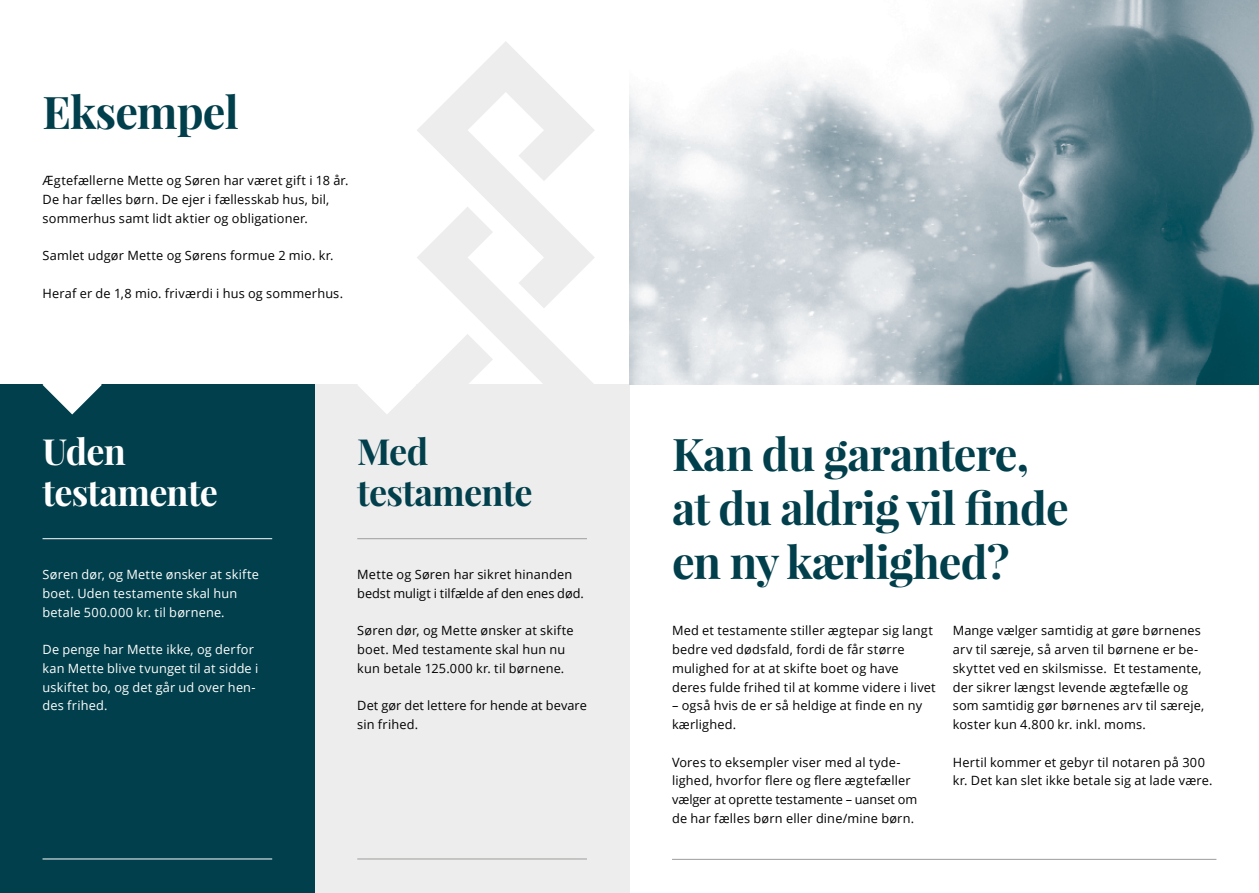
<style>
.page{position:relative;width:1259px;height:893px;background:#fff}
.page>*{position:absolute;margin:0;border:0;box-sizing:border-box;transform-origin:0 0}
.t1{font:700 45px/54px "Playfair Display";letter-spacing:-.02em;color:#003f4b}
.t2{font:700 36px/41.8px "Playfair Display";letter-spacing:-.02em;color:#fff}
.t3{font:700 36px/41.8px "Playfair Display";letter-spacing:-.02em;color:#003f4b}
.t4{font:12.75px/18.8px "Open Sans";letter-spacing:.015em;color:#000}
.t5{font:12.75px/18.8px "Open Sans";letter-spacing:.015em;color:#fff}
</style>
<div class="page">
<svg style="left:416px;top:308px;width:179px;height:77px"></svg>
<svg style="left:417px;top:41px;width:178px;height:267px"></svg>
<div style="left:0;top:385px;width:315px;height:508px;background:#003f4b"></div>
<div style="left:315px;top:385px;width:314px;height:508px;background:#ededed"></div>
<hr style="left:43px;top:859px;width:229px;height:1px;background:#fff">
<hr style="left:43px;top:538px;width:229px;height:1px;background:#fff">
<hr style="left:357px;top:859px;width:230px;height:1px;background:#9d9d9c">
<hr style="left:357px;top:538px;width:230px;height:1px;background:#9d9d9c">
<svg style="left:357px;top:384px;width:59px;height:30px"></svg>
<svg style="left:43px;top:384px;width:59px;height:30px"></svg>
<img style="left:629px;top:0;width:630px;height:385px">
<hr style="left:672px;top:859px;width:544px;height:1px;background:#9d9d9c">
<h1 class="t1" style="left:43px;top:85px;width:198px">Eksempel</h1>
<p class="t4" style="left:43px;top:171px;width:307px">Ægtefællerne Mette og Søren har været gift i 18 år.<br>De har fælles børn. De ejer i fællesskab hus, bil, sommerhus samt lidt aktier og obligationer.</p>
<p class="t4" style="left:43px;top:246px;width:292px">Samlet udgør Mette og Sørens formue 2 mio. kr.</p>
<p class="t4" style="left:43px;top:283px;width:302px">Heraf er de 1,8 mio. friværdi i hus og sommerhus.</p>
<h2 class="t2" style="left:43px;top:430px;width:177px">Uden testamente</h2>
<h2 class="t3" style="left:357px;top:430px;width:177px">Med testamente</h2>
<p class="t5" style="left:43px;top:565px;width:218px">Søren dør, og Mette ønsker at skifte boet. Uden testamente skal hun betale 500.000 kr. til børnene.</p>
<p class="t5" style="left:43px;top:640px;width:217px">De penge har Mette ikke, og derfor kan Mette blive tvunget til at sidde i uskiftet bo, og det går ud over hen&shy;des frihed.</p>
<p class="t4" style="left:357px;top:565px;width:228px">Mette og Søren har sikret hinanden bedst muligt i tilfælde af den enes død.</p>
<p class="t4" style="left:357px;top:621px;width:218px">Søren dør, og Mette ønsker at skifte boet. Med testamente skal hun nu kun betale 125.000 kr. til børnene.</p>
<p class="t4" style="left:357px;top:696px;width:231px">Det gør det lettere for hende at bevare sin frihed.</p>
<h1 class="t1" style="left:672px;top:427px;width:398px">Kan du garantere, at du aldrig vil finde en ny kærlighed?</h1>
<p class="t4" style="left:672px;top:621px;width:265px">Med et testamente stiller ægtepar sig langt bedre ved dødsfald, fordi de får større mulighed for at at skifte boet og have deres fulde frihed til at komme videre i livet</p>
<p class="t4" style="left:672px;top:696px;width:251px">– også hvis de er så heldige at finde en ny kærlighed.</p>
<p class="t4" style="left:672px;top:752px;width:247px">Vores to eksempler viser med al tyde&shy;lighed, hvorfor flere og flere ægtefæller vælger at oprette testamente – uanset om de har fælles børn eller dine/mine børn.</p>
<p class="t4" style="left:952px;top:621px;width:253px">Mange vælger samtidig at gøre børnenes arv til særeje, så arven til børnene er be&shy;skyttet ved en skilsmisse. Et testamente, der sikrer længst levende ægtefælle og som samtidig gør børnenes arv til særeje, koster kun 4.800 kr. inkl. moms.</p>
<p class="t4" style="left:952px;top:752px;width:261px">Hertil kommer et gebyr til notaren på 300 kr. Det kan slet ikke betale sig at lade være.</p>
</div>
